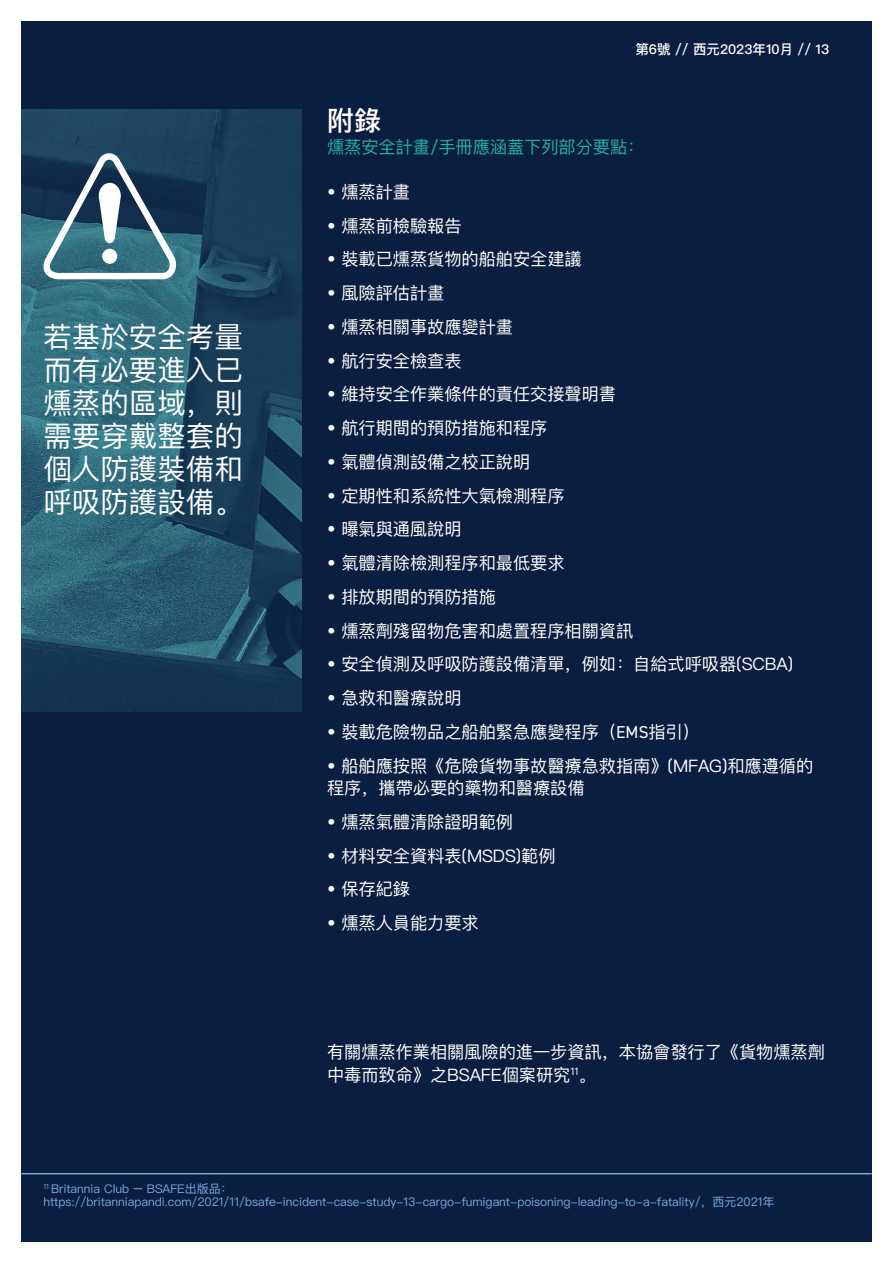
<style>
.page{position:relative;width:893px;height:1263px;background:#fff}
.page>*{position:absolute;margin:0;border:0;box-sizing:border-box;transform-origin:0 0}
.t1{font:28.5px/33px "Ping Fang SC";color:#fff;text-align:justify}
.t2{font:500 27px "Ping Fang SC";color:#fff}
.t3{font:17.25px/22.5px "Ping Fang SC";letter-spacing:-.005em;color:#fff}
.t4{font:17.25px "Ping Fang SC";letter-spacing:-.005em;color:#26ada9}
.t5{font:500 13.5px "Ping Fang SC";color:#fff}
.t6{font:12px "Ping Fang SC";letter-spacing:-.005em;color:#77a8e1}
.s1{font-family:"DIN2014"}
</style>
<div class="page">
<div style="left:21px;top:21px;width:851px;height:1221px;background:#0a1e3f"></div>
<hr style="left:21px;top:1173px;width:851px;height:1px;background:#77a8e1">
<img style="left:21px;top:110px;width:281px;height:602px">
<svg style="left:42px;top:153px;width:135px;height:129px"></svg>
<p class="t1" style="left:43px;top:324px;width:201px">若基於安全考量而有必要進入已燻蒸的區域，則需要穿戴整套的個人防護裝備和呼吸防護設備。</p>
<p class="t5" style="left:635px;top:44px;width:195px">第6號 // 西元2023年10月 // 13</p>
<p class="t2" style="left:327px;top:110px;width:55px">附錄</p>
<p class="t4" style="left:327px;top:140px;width:319px">燻蒸安全計畫<span class="s1">/</span>手冊應涵蓋下列部分要點：</p>
<p class="t3" style="left:327px;top:182px;width:85px">• 燻蒸計畫</p>
<p class="t3" style="left:327px;top:216px;width:136px">• 燻蒸前檢驗報告</p>
<p class="t3" style="left:327px;top:250px;width:256px">• 裝載已燻蒸貨物的船舶安全建議</p>
<p class="t3" style="left:327px;top:284px;width:119px">• 風險評估計畫</p>
<p class="t3" style="left:327px;top:317px;width:188px">• 燻蒸相關事故應變計畫</p>
<p class="t3" style="left:327px;top:351px;width:136px">• 航行安全檢查表</p>
<p class="t3" style="left:327px;top:385px;width:291px">• 維持安全作業條件的責任交接聲明書</p>
<p class="t3" style="left:327px;top:419px;width:222px">• 航行期間的預防措施和程序</p>
<p class="t3" style="left:327px;top:452px;width:205px">• 氣體偵測設備之校正說明</p>
<p class="t3" style="left:327px;top:486px;width:239px">• 定期性和系統性大氣檢測程序</p>
<p class="t3" style="left:327px;top:520px;width:136px">• 曝氣與通風說明</p>
<p class="t3" style="left:327px;top:554px;width:239px">• 氣體清除檢測程序和最低要求</p>
<p class="t3" style="left:327px;top:587px;width:170px">• 排放期間的預防措施</p>
<p class="t3" style="left:327px;top:621px;width:308px">• 燻蒸劑殘留物危害和處置程序相關資訊</p>
<p class="t3" style="left:327px;top:655px;width:468px">• 安全偵測及呼吸防護設備清單，例如：自給式呼吸器<span class="s1">(</span>SCBA<span class="s1">)</span></p>
<p class="t3" style="left:327px;top:689px;width:136px">• 急救和醫療說明</p>
<p class="t3" style="left:327px;top:722px;width:374px">• 裝載危險物品之船舶緊急應變程序（<span class="s1">EMS</span>指引）</p>
<p class="t3" style="left:327px;top:756px;width:488px">• 船舶應按照《危險貨物事故醫療急救指南》<span class="s1">(</span>MFAG<span class="s1">)</span>和應遵循的程序，攜帶必要的藥物和醫療設備</p>
<p class="t3" style="left:327px;top:812px;width:188px">• 燻蒸氣體清除證明範例</p>
<p class="t3" style="left:327px;top:846px;width:230px">• 材料安全資料表<span class="s1">(</span>MSDS<span class="s1">)</span>範例</p>
<p class="t3" style="left:327px;top:880px;width:85px">• 保存紀錄</p>
<p class="t3" style="left:327px;top:914px;width:153px">• 燻蒸人員能力要求</p>
<p class="t3" style="left:327px;top:1043px;width:499px">有關燻蒸作業相關風險的進一步資訊，本協會發行了《貨物燻蒸劑中毒而致命》之BSAFE個案研究<sup>11</sup>。</p>
<p class="t6" style="left:43px;top:1183px;width:191px"><sup>11</sup> Britannia Club – BSAFE出版品：</p>
<p class="t6" style="left:43px;top:1197px;width:733px">https://britanniapandi.com/2021/11/bsafe-incident-case-study-13-cargo-fumigant-poisoning-leading-to-a-fatality/，西元2021年</p>
</div>
